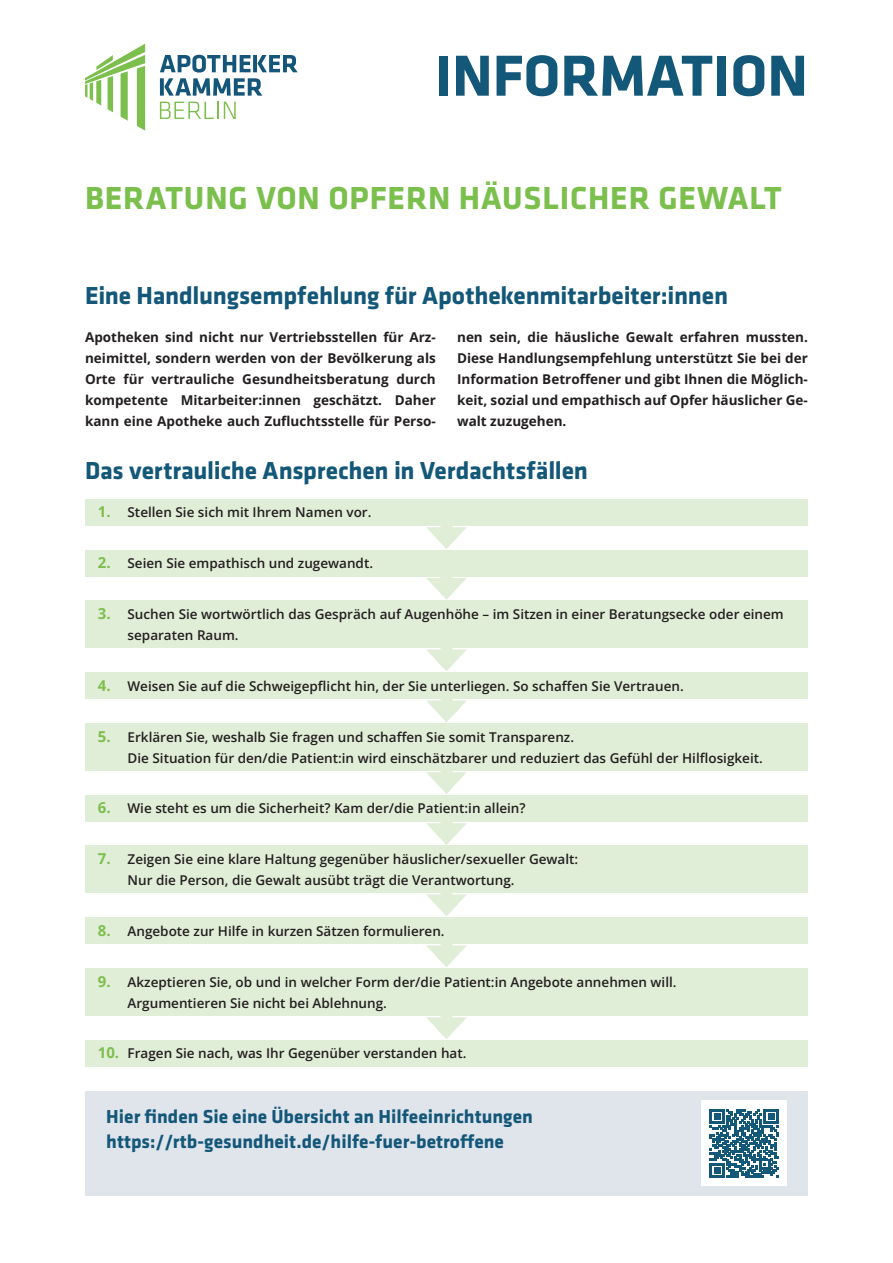
<style>
.page{position:relative;width:893px;height:1263px;background:#fff}
.page>*{position:absolute;margin:0;border:0;box-sizing:border-box;transform-origin:0 0}
.t1{font:700 60px "Klavika Basic";color:#135779}
.t2{font:700 33px "Klavika Basic";letter-spacing:.025em;color:#7bbf4d}
.t3{font:700 25.5px "Klavika Basic";letter-spacing:-.01em;color:#135779}
.t4{font:700 19.5px/25.5px "Klavika Basic";color:#135779}
.t5{font:600 13.5px/21px "Open Sans";color:#231f20}
.t6{font:700 13.5px/21px "Open Sans";color:#231f20;text-align:justify}
.s1{font-weight:700;font-size:15px;color:#7bbf4d}
</style>
<div class="page">
<div style="left:440px;top:519px;width:12px;height:17px;background:#e1eed7"></div>
<svg style="left:426px;top:527px;width:41px;height:22px"></svg>
<div style="left:440px;top:570px;width:12px;height:16px;background:#e1eed7"></div>
<svg style="left:426px;top:578px;width:41px;height:22px"></svg>
<div style="left:440px;top:642px;width:12px;height:16px;background:#e1eed7"></div>
<svg style="left:426px;top:649px;width:41px;height:22px"></svg>
<div style="left:440px;top:693px;width:12px;height:16px;background:#e1eed7"></div>
<svg style="left:426px;top:700px;width:41px;height:22px"></svg>
<div style="left:440px;top:764px;width:12px;height:17px;background:#e1eed7"></div>
<svg style="left:426px;top:772px;width:41px;height:22px"></svg>
<div style="left:440px;top:815px;width:12px;height:17px;background:#e1eed7"></div>
<svg style="left:426px;top:823px;width:41px;height:22px"></svg>
<div style="left:440px;top:887px;width:12px;height:16px;background:#e1eed7"></div>
<svg style="left:426px;top:894px;width:41px;height:22px"></svg>
<div style="left:440px;top:938px;width:12px;height:16px;background:#e1eed7"></div>
<svg style="left:426px;top:945px;width:41px;height:22px"></svg>
<div style="left:440px;top:1009px;width:12px;height:17px;background:#e1eed7"></div>
<svg style="left:426px;top:1017px;width:41px;height:22px"></svg>
<svg style="left:160px;top:55px;width:138px;height:41px"></svg>
<svg style="left:160px;top:102px;width:76px;height:17px"></svg>
<svg style="left:85px;top:44px;width:60px;height:86px"></svg>
<div style="left:85px;top:1091px;width:723px;height:104px;background:#e0e4eb"></div>
<div style="left:702px;top:1101px;width:85px;height:85px;background:#fff"></div>
<svg style="left:710px;top:1109px;width:68px;height:68px"></svg>
<div style="left:85px;top:499px;width:723px;height:27px;background:#e1eed7"></div>
<div style="left:85px;top:549px;width:723px;height:27px;background:#e1eed7"></div>
<div style="left:85px;top:600px;width:723px;height:48px;background:#e1eed7"></div>
<div style="left:85px;top:672px;width:723px;height:27px;background:#e1eed7"></div>
<div style="left:85px;top:723px;width:723px;height:48px;background:#e1eed7"></div>
<div style="left:85px;top:795px;width:723px;height:26px;background:#e1eed7"></div>
<div style="left:85px;top:845px;width:723px;height:48px;background:#e1eed7"></div>
<div style="left:85px;top:917px;width:723px;height:27px;background:#e1eed7"></div>
<div style="left:85px;top:968px;width:723px;height:48px;background:#e1eed7"></div>
<div style="left:85px;top:1040px;width:723px;height:26px;background:#e1eed7"></div>
<h1 class="t1" style="left:435px;top:32px;width:375px">INFORMATION</h1>
<h2 class="t2" style="left:85px;top:174px;width:698px">BERATUNG VON OPFERN HÄUSLICHER GEWALT</h2>
<h3 class="t3" style="left:85px;top:277px;width:645px">Eine Handlungsempfehlung für Apothekenmitarbeiter:innen</h3>
<p class="t6" style="left:85px;top:326px;width:352px">Apotheken sind nicht nur Vertriebsstellen für Arz&shy;neimittel, sondern werden von der Bevölkerung als Orte für vertrauliche Gesundheitsberatung durch kompetente Mitarbeiter:innen geschätzt. Daher kann eine Apotheke auch Zufluchtsstelle für Perso-</p>
<p class="t6" style="left:457px;top:326px;width:352px">nen sein, die häusliche Gewalt erfahren mussten.<br>Diese Handlungsempfehlung unterstützt Sie bei der Information Betroffener und gibt Ihnen die Möglich&shy;keit, sozial und empathisch auf Opfer häuslicher Ge&shy;walt zuzugehen.</p>
<h3 class="t3" style="left:85px;top:452px;width:504px">Das vertrauliche Ansprechen in Verdachtsfällen</h3>
<p class="t5" style="left:98px;top:502px;width:275px"><span class="s1">1.</span> Stellen Sie sich mit Ihrem Namen vor.</p>
<p class="t5" style="left:98px;top:552px;width:277px"><span class="s1">2.</span> Seien Sie empathisch und zugewandt.</p>
<p class="t5" style="left:128px;top:603px;width:658px;text-indent:-30px"><span class="s1">3.</span> Suchen Sie wortwörtlich das Gespräch auf Augenhöhe – im Sitzen in einer Beratungsecke oder einem separaten Raum.</p>
<p class="t5" style="left:98px;top:675px;width:587px"><span class="s1">4.</span> Weisen Sie auf die Schweigepflicht hin, der Sie unterliegen. So schaffen Sie Vertrauen.</p>
<p class="t5" style="left:128px;top:726px;width:637px;text-indent:-30px"><span class="s1">5.</span> Erklären Sie, weshalb Sie fragen und schaffen Sie somit Transparenz.<br>Die Situation für den/die Patient:in wird einschätzbarer und reduziert das Gefühl der Hilflosigkeit.</p>
<p class="t5" style="left:98px;top:797px;width:429px"><span class="s1">6.</span> Wie steht es um die Sicherheit? Kam der/die Patient:in allein?</p>
<p class="t5" style="left:128px;top:848px;width:452px;text-indent:-30px"><span class="s1">7.</span> Zeigen Sie eine klare Haltung gegenüber häuslicher/sexueller Gewalt:<br>Nur die Person, die Gewalt ausübt trägt die Verantwortung.</p>
<p class="t5" style="left:98px;top:920px;width:348px"><span class="s1">8.</span> Angebote zur Hilfe in kurzen Sätzen formulieren.</p>
<p class="t5" style="left:128px;top:971px;width:551px;text-indent:-30px"><span class="s1">9.</span> Akzeptieren Sie, ob und in welcher Form der/die Patient:in Angebote annehmen will.<br>Argumentieren Sie nicht bei Ablehnung.</p>
<p class="t5" style="left:98px;top:1043px;width:370px"><span class="s1">10.</span> Fragen Sie nach, was Ihr Gegenüber verstanden hat.</p>
<h3 class="t4" style="left:106px;top:1103px;width:428px">Hier finden Sie eine Übersicht an Hilfeeinrichtungen https://rtb-gesundheit.de/hilfe-fuer-betroffene</h3>
</div>
